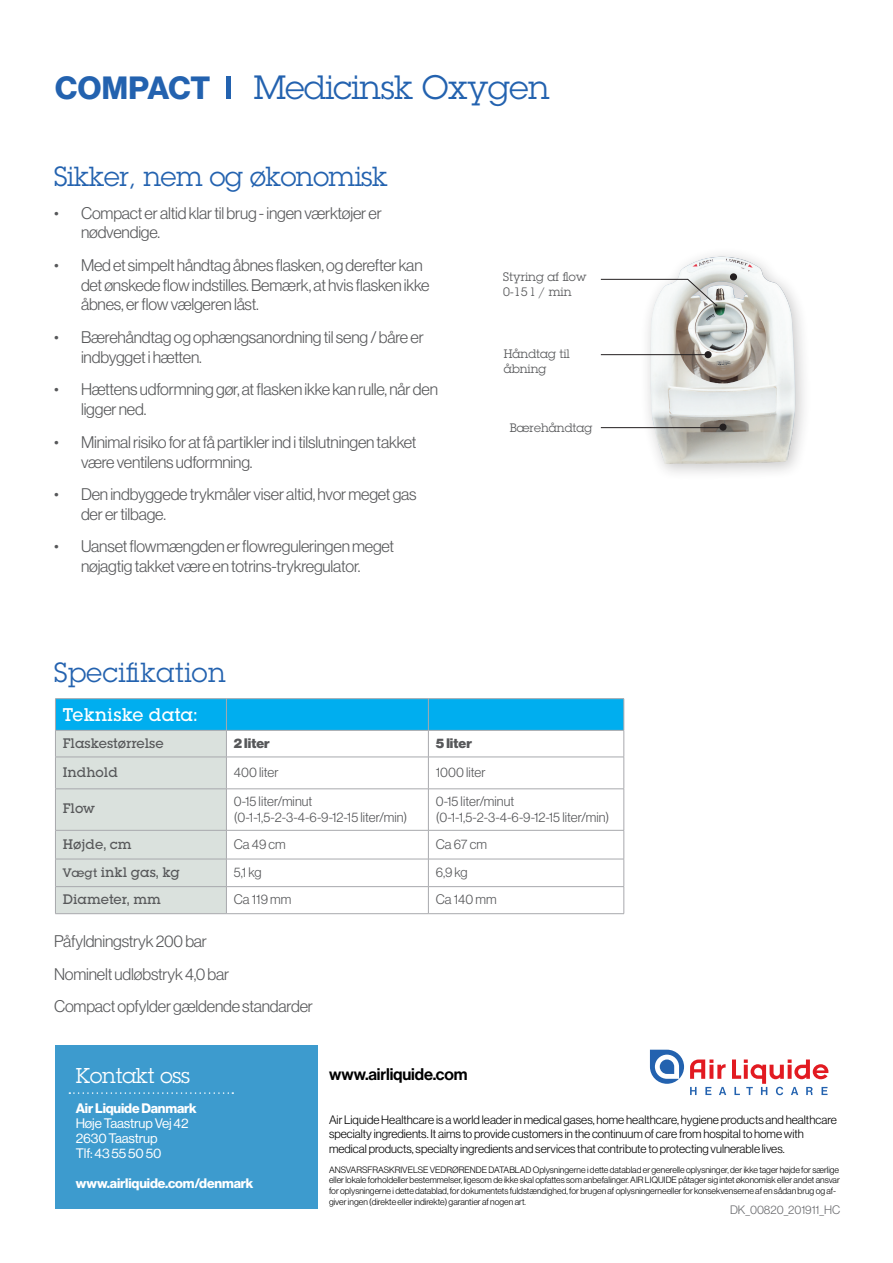
<style>
.page{position:relative;width:893px;height:1263px;background:#fff}
.page>*{position:absolute;margin:0;border:0;box-sizing:border-box;transform-origin:0 0}
.t1{font:33px "Lubalin Graph Std";letter-spacing:-.015em;color:#2362af}
.t2{font:31.5px "N Haas Grotesk DS Std 75 Bd";letter-spacing:.005em;color:#2362af}
.t3{font:27px "Lubalin Graph Std";letter-spacing:-.015em;color:#2362af}
.t4{font:27px "Lubalin Graph Std";letter-spacing:.025em;color:#2362af}
.t5{font:21px "Lubalin Graph Std";letter-spacing:-.01em;color:#fff}
.t6{font:500 18px "Lubalin Graph Std";letter-spacing:.01em;color:#fff}
.t7{font:16.5px/19.8px "N Haas Grotesk DS Std 45 Lt";letter-spacing:-.01em;color:#57585a}
.t8{font:16.5px "N Haas Grotesk DS Std 65 Md";letter-spacing:-.01em;color:#000001}
.t9{font:13.5px/16.2px "N Haas Grotesk DS Std 45 Lt";letter-spacing:.005em;color:#57585a}
.t10{font:500 13.5px "Lubalin Graph Std";color:#57585a}
.t11{font:13.5px "N Haas Grotesk DS Std 75 Bd";letter-spacing:-.01em;color:#fff}
.t12{font:13.5px/15px "N Haas Grotesk DS Std 55 Rg";letter-spacing:-.01em;color:#fff}
.t13{font:13.5px "N Haas Grotesk DS Std 95 Blk";letter-spacing:.005em;color:#57585a}
.t14{font:12px/14.4px "N Haas Grotesk DS Std 45 Lt";color:#000001}
.t15{font:12px/15px "Lubalin Graph Std";color:#57585a}
.t16{font:12px "N Haas Grotesk DS Std 45 Lt";color:#6c6d70}
.t17{font:9px/10.8px "N Haas Grotesk DS Std 45 Lt";color:#000001}
.s1{font-size:12px}
</style>
<div class="page">
<div style="left:640px;top:246px;width:172px;height:235px;background:#231f20;opacity:.25"></div>
<img style="left:651px;top:257px;width:144px;height:207px">
<svg style="left:600px;top:279px;width:117px;height:27px"></svg>
<hr style="left:601px;top:354px;width:106px;height:1px;background:#231f20">
<hr style="left:601px;top:427px;width:121px;height:1px;background:#231f20">
<div style="left:730px;top:273px;width:7px;height:7px;background:#231f20;border-radius:50%"></div>
<div style="left:704px;top:351px;width:8px;height:7px;background:#231f20;border-radius:50%"></div>
<div style="left:719px;top:423px;width:8px;height:8px;background:#231f20;border-radius:50%"></div>
<svg style="left:55px;top:699px;width:570px;height:215px"></svg>
<hr style="left:55px;top:913px;width:171px;height:1px;background:#a8a9ad">
<hr style="left:226px;top:913px;width:202px;height:1px;background:#a8a9ad">
<hr style="left:428px;top:913px;width:196px;height:1px;background:#a8a9ad">
<hr style="left:55px;top:698px;width:171px;height:1px;background:#a8a9ad">
<hr style="left:55px;top:699px;width:1px;height:31px;background:#a8a9ad">
<hr style="left:226px;top:698px;width:202px;height:1px;background:#a8a9ad">
<hr style="left:226px;top:699px;width:1px;height:31px;background:#a8a9ad">
<hr style="left:428px;top:698px;width:196px;height:1px;background:#a8a9ad">
<hr style="left:428px;top:699px;width:1px;height:31px;background:#a8a9ad">
<hr style="left:624px;top:699px;width:1px;height:31px;background:#a8a9ad">
<hr style="left:55px;top:730px;width:171px;height:1px;background:#a8a9ad">
<hr style="left:226px;top:730px;width:202px;height:1px;background:#a8a9ad">
<hr style="left:428px;top:730px;width:196px;height:1px;background:#a8a9ad">
<hr style="left:226px;top:77px;width:4px;height:22px;background:#2362af">
<svg style="left:650px;top:1050px;width:34px;height:34px"></svg>
<svg style="left:690px;top:1087px;width:6px;height:8px"></svg>
<svg style="left:705px;top:1087px;width:6px;height:8px"></svg>
<svg style="left:719px;top:1087px;width:7px;height:8px"></svg>
<svg style="left:690px;top:1059px;width:36px;height:20px"></svg>
<svg style="left:732px;top:1059px;width:96px;height:36px"></svg>
<div style="left:55px;top:1045px;width:262px;height:164px;background:#3d9bce"></div>
<svg style="left:69px;top:1092px;width:164px;height:2px"></svg>
<h2 class="t2" style="left:55px;top:69px;width:157px">COMPACT</h2>
<h1 class="t1" style="left:254px;top:66px;width:298px">Medicinsk Oxygen</h1>
<h3 class="t3" style="left:54px;top:159px;width:335px">Sikker, nem og økonomisk</h3>
<p class="t7" style="left:81px;top:203px;width:302px;text-indent:-27px">• Compact er altid klar til brug - ingen værktøjer er nødvendige.</p>
<p class="t7" style="left:81px;top:255px;width:350px;text-indent:-27px">• Med et simpelt håndtag åbnes flasken, og derefter kan det ønskede flow indstilles. Bemærk, at hvis flasken ikke åbnes, er flow vælgeren låst.</p>
<p class="t7" style="left:81px;top:327px;width:344px;text-indent:-27px">• Bærehåndtag og ophængsanordning til seng / båre er indbygget i hætten.</p>
<p class="t7" style="left:81px;top:380px;width:358px;text-indent:-27px">• Hættens udformning gør, at flasken ikke kan rulle, når den ligger ned.</p>
<p class="t7" style="left:81px;top:432px;width:337px;text-indent:-27px">• Minimal risiko for at få partikler ind i tilslutningen takket være ventilens udformning.</p>
<p class="t7" style="left:81px;top:484px;width:337px;text-indent:-27px">• Den indbyggede trykmåler viser altid, hvor meget gas der er tilbage.</p>
<p class="t7" style="left:54px;top:537px;width:342px;text-align:center">• Uanset flowmængden er flowreguleringen meget nøjagtig takket være en totrins-trykregulator.</p>
<h3 class="t4" style="left:54px;top:655px;width:174px">Specifikation</h3>
<p class="t15" style="left:503px;top:269px;width:85px">Styring af flow<br>0-15 l / min</p>
<p class="t15" style="left:504px;top:346px;width:67px">Håndtag til åbning</p>
<p class="t15" style="left:510px;top:420px;width:84px">Bærehåndtag</p>
<p class="t6" style="left:63px;top:703px;width:136px">Tekniske data:</p>
<p class="t10" style="left:63px;top:734px;width:102px">Flaskestørrelse</p>
<p class="t13" style="left:234px;top:735px;width:38px">2 liter</p>
<p class="t13" style="left:436px;top:735px;width:38px">5 liter</p>
<p class="t10" style="left:63px;top:763px;width:57px">Indhold</p>
<p class="t9" style="left:234px;top:764px;width:46px">400 liter</p>
<p class="t9" style="left:436px;top:764px;width:51px">1000 liter</p>
<p class="t10" style="left:63px;top:800px;width:34px">Flow</p>
<p class="t9" style="left:234px;top:793px;width:175px">0-15 liter/minut (0-1-1,5-2-3-4-6-9-12-15 liter/min)</p>
<p class="t9" style="left:436px;top:793px;width:175px">0-15 liter/minut (0-1-1,5-2-3-4-6-9-12-15 liter/min)</p>
<p class="t10" style="left:63px;top:835px;width:70px">Højde, cm</p>
<p class="t9" style="left:234px;top:836px;width:54px">Ca 49 cm</p>
<p class="t9" style="left:436px;top:836px;width:53px">Ca 67 cm</p>
<p class="t10" style="left:63px;top:863px;width:119px"><span class="s1">Vægt</span> inkl gas, kg</p>
<p class="t9" style="left:234px;top:864px;width:29px">5,1 kg</p>
<p class="t9" style="left:436px;top:864px;width:33px">6,9 kg</p>
<p class="t10" style="left:63px;top:891px;width:100px">Diameter, mm</p>
<p class="t9" style="left:234px;top:892px;width:59px">Ca 119 mm</p>
<p class="t9" style="left:436px;top:892px;width:63px">Ca 140 mm</p>
<p class="t7" style="left:54px;top:925px;width:261px;line-height:32.5px">Påfyldningstryk 200 bar<br>Nominelt udløbstryk 4,0 bar<br>Compact opfylder gældende standarder</p>
<p class="t5" style="left:76px;top:1062px;width:116px">Kontakt oss</p>
<p class="t11" style="left:76px;top:1100px;width:123px">Air Liquide Danmark</p>
<p class="t12" style="left:76px;top:1115px;width:114px">Høje Taastrup Vej 42<br>2630 Taastrup<br>Tlf: 43 55 50 50</p>
<p class="t11" style="left:76px;top:1175px;width:179px">www.airliquide.com/denmark</p>
<p class="t8" style="left:329px;top:1065px;width:140px">www.airliquide.com</p>
<p class="t14" style="left:329px;top:1112px;width:509px">Air Liquide Healthcare is a world leader in medical gases, home healthcare, hygiene products and healthcare specialty ingredients. It aims to provide customers in the continuum of care from hospital to home with medical products, specialty ingredients and services that contribute to protecting vulnerable lives.</p>
<p class="t17" style="left:329px;top:1164px;width:512px">ANSVARSFRASKRIVELSE VEDRØRENDE DATABLAD Oplysningerne i dette datablad er generelle oplysninger, der ikke tager højde for særlige eller lokale forholdeller bestemmelser, ligesom de ikke skal opfattes som anbefalinger. AIR LIQUIDE påtager sig intet økonomisk eller andet ansvar for oplysningerne i dette datablad, for dokumentets fuldstændighed, for brugen af oplysningerneeller for konsekvenserne af en sådan brug og af&shy;giver ingen (direkte eller indirekte) garantier af nogen art.</p>
<p class="t16" style="left:730px;top:1203px;width:112px">DK_00820_201911_HC</p>
</div>
